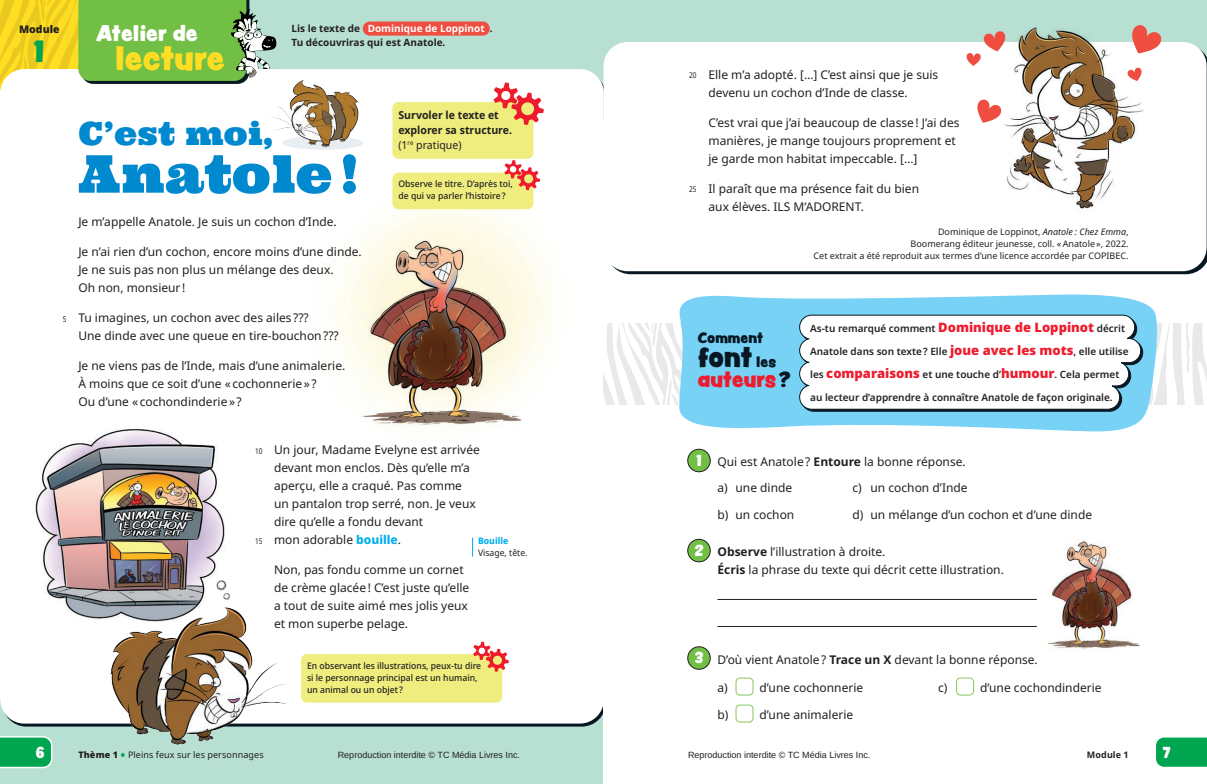
<style>
.page{position:relative;width:1207px;height:784px;background:#fff}
.page>*{position:absolute;margin:0;border:0;box-sizing:border-box;transform-origin:0 0}
.t1{font:52px "Ultra";letter-spacing:.01em;color:#0089cf}
.t2{font:32px "Ultra";letter-spacing:.01em;color:#0089cf}
.t3{font:30px "Peachy Keen JF";color:#fd2}
.t4{font:27px "Peachy Keen JF";color:#00a54f}
.t5{font:25.4px "Peachy Keen JF";color:#071822}
.t6{font:20px "Peachy Keen JF";color:#fff}
.t7{font:19.6px "Peachy Keen JF";color:#ee1b2d}
.t8{font:14px "Peachy Keen JF";color:#fff}
.t9{font:13.3px "Peachy Keen JF";color:#071822}
.t10{font:12px/18px "Noto Sans";color:#231f20}
.t11{font:700 11px/15px "Noto Sans";color:#231f20;scale:.96 1}
.t12{font:900 10.5px "Noto Sans";color:#231f20}
.t13{font:600 10px "Noto Sans";color:#231f20}
.t14{font:700 10px/13.9px "Noto Sans";color:#231f20}
.t15{font:9px/12px "Noto Sans";color:#231f20;text-align:right}
.t16{font:500 9px/12px "Noto Sans";color:#231f20;scale:.96 1}
.t17{font:9px "Arimo";color:#231f20}
.t18{font:9px "Noto Sans";color:#231f20;scale:.96 1}
.t19{font:800 9px "Noto Sans";color:#00aeef;scale:.96 1}
.t20{font:700 9px "Noto Sans";letter-spacing:.01em;color:#231f20}
.t21{font:8px "Noto Sans";color:#231f20;scale:.8 1}
.s1{color:#fff}
.s2{font-weight:400}
.s3{font-weight:800;color:#00aeef}
.s4{font-style:italic}
.s5{font-size:13.3px}
.s6{color:#071822}
.s7{font-weight:900;font-size:13px;color:#ee1b2d}
.s8{font-weight:700}
.s9{font-weight:900}
.s10{font-weight:900;font-size:11px;color:#00a54f}
</style>
<div class="page">
<div style="left:0;top:0;width:603px;height:783px;background:#b7e0d3"></div>
<div style="left:0;top:69px;width:603px;height:654px;background:#fff;border-radius:24px"></div>
<svg style="left:0;top:0;width:277px;height:90px;background:#a1c65a"></svg>
<img style="left:336px;top:150px;width:214px;height:276px">
<svg style="left:0;top:736px;width:52px;height:32px;background:#1daf63"></svg>
<div style="left:392px;top:172px;width:141px;height:37px;background:#eeed7e;border-radius:6px"></div>
<svg style="left:504px;top:160px;width:36px;height:30px"></svg>
<div style="left:301px;top:653px;width:201px;height:49px;background:#eeed7e;border-radius:6px"></div>
<svg style="left:473px;top:641px;width:36px;height:30px"></svg>
<svg style="left:472px;top:537px;width:1px;height:19px"></svg>
<div style="left:392px;top:102px;width:141px;height:57px;background:#eeed7e;border-radius:6px"></div>
<svg style="left:493px;top:82px;width:51px;height:43px"></svg>
<img style="left:241px;top:70px;width:133px;height:96px">
<img style="left:35px;top:429px;width:190px;height:186px">
<img style="left:78px;top:601px;width:217px;height:144px">
<svg style="left:216px;top:580px;width:15px;height:20px"></svg>
<div style="left:363px;top:22px;width:127px;height:14px;background:#ef4d40;border-radius:7px"></div>
<div style="left:604px;top:0;width:602px;height:783px;background:#b7e0d3"></div>
<div style="left:603px;top:120px;width:603px;height:663px;background:#fff"></div>
<svg style="left:1156px;top:737px;width:50px;height:30px"></svg>
<svg style="left:603px;top:24px;width:603px;height:699px"></svg>
<p class="t12" style="left:19px;top:22px;width:42px">Module</p>
<h3 class="t4" style="left:34px;top:30px;width:13px">1</h3>
<h3 class="t6" style="left:96px;top:18px;width:103px">Atelier de</h3>
<h3 class="t3" style="left:115px;top:35px;width:111px">lecture</h3>
<p class="t14" style="left:291px;top:22px;width:203px">Lis le texte de <span class="s1">Dominique de Loppinot</span> .<br>Tu découvriras qui est Anatole.</p>
<p class="t21" style="left:63px;top:313px;width:6px">5</p>
<p class="t11" style="left:398px;top:107px;width:120px">Survoler le texte et explorer sa structure. <span class="s2">(1</span><sup>re</sup> <span class="s2">pratique)</span></p>
<h2 class="t2" style="left:78px;top:112px;width:197px">C’est moi,</h2>
<h1 class="t1" style="left:78px;top:140px;width:282px">Anatole !</h1>
<p class="t10" style="left:78px;top:212px;width:260px">Je m’appelle Anatole. Je suis un cochon d’Inde.</p>
<p class="t10" style="left:78px;top:242px;width:285px">Je n’ai rien d’un cochon, encore moins d’une dinde.<br>Je ne suis pas non plus un mélange des deux.<br>Oh non, monsieur !</p>
<p class="t10" style="left:78px;top:308px;width:262px">Tu imagines, un cochon avec des ailes ???<br>Une dinde avec une queue en tire-bouchon???</p>
<p class="t10" style="left:78px;top:356px;width:268px">Je ne viens pas de l’Inde, mais d’une animalerie.<br>À moins que ce soit d’une «cochonnerie»?<br>Ou d’une «cochondinderie»?</p>
<p class="t10" style="left:274px;top:440px;width:207px">Un jour, Madame Evelyne est arrivée devant mon enclos. Dès qu’elle m’a aperçu, elle a craqué. Pas comme<br>un pantalon trop serré, non. Je veux dire qu’elle a fondu devant<br>mon adorable <span class="s3">bouille</span>.</p>
<p class="t10" style="left:274px;top:560px;width:197px">Non, pas fondu comme un cornet de crème glacée! C’est juste qu’elle a tout de suite aimé mes jolis yeux et mon superbe pelage.</p>
<p class="t16" style="left:398px;top:178px;width:121px">Observe le titre. D’après toi, de qui va parler l’histoire?</p>
<p class="t21" style="left:255px;top:445px;width:11px">10</p>
<p class="t19" style="left:478px;top:534px;width:33px">Bouille</p>
<p class="t18" style="left:478px;top:546px;width:53px">Visage, tête.</p>
<p class="t21" style="left:255px;top:535px;width:11px">15</p>
<p class="t21" style="left:689px;top:69px;width:11px">20</p>
<p class="t21" style="left:689px;top:183px;width:11px">25</p>
<p class="t10" style="left:708px;top:66px;width:231px">Elle m’a adopté. […] C’est ainsi que je suis devenu un cochon d’Inde de classe.</p>
<p class="t10" style="left:708px;top:114px;width:252px">C’est vrai que j’ai beaucoup de classe! J’ai des manières, je mange toujours proprement et je garde mon habitat impeccable. […]</p>
<p class="t10" style="left:708px;top:180px;width:212px">Il paraît que ma présence fait du bien aux élèves. ILS M’ADORENT.</p>
<p class="t15" style="left:813px;top:225px;width:316px">Dominique de Loppinot, <span class="s4">Anatole : Chez Emma</span>,<br>Boomerang éditeur jeunesse, coll. «Anatole», 2022.<br>Cet extrait a été reproduit aux termes d’une licence accordée par COPIBEC.</p>
<p class="t9" style="left:698px;top:327px;width:67px">Comment</p>
<h3 class="t5" style="left:698px;top:337px;width:80px">font <span class="s5">les</span></h3>
<h3 class="t7" style="left:698px;top:364px;width:94px">auteurs<span class="s6">?</span></h3>
<p class="t13" style="left:810px;top:321px;width:317px">As-tu remarqué comment <span class="s7">Dominique de Loppinot</span> décrit</p>
<p class="t13" style="left:810px;top:344px;width:320px">Anatole dans son texte? Elle <span class="s7">joue avec les mots</span>, elle utilise</p>
<p class="t13" style="left:810px;top:367px;width:311px">les <span class="s7">comparaisons</span> et une touche d’<span class="s7">humour</span>. Cela permet</p>
<p class="t13" style="left:810px;top:390px;width:304px">au lecteur d’apprendre à connaître Anatole de façon originale.</p>
<p class="t8" style="left:696px;top:449px;width:7px">1</p>
<p class="t8" style="left:694px;top:539px;width:11px">2</p>
<p class="t10" style="left:717px;top:449px;width:250px;line-height:25.8px">Qui est Anatole? <span class="s8">Entoure</span> la bonne réponse. a) une dinde</p>
<p class="t10" style="left:717px;top:505px;width:78px">b) un cochon</p>
<p class="t10" style="left:852px;top:478px;width:117px">c) un cochon d’Inde</p>
<p class="t10" style="left:852px;top:505px;width:241px">d) un mélange d’un cochon et d’une dinde</p>
<p class="t10" style="left:717px;top:543px;width:288px"><span class="s8">Observe</span> l’illustration à droite.<br><span class="s8">Écris</span> la phrase du texte qui décrit cette illustration.</p>
<p class="t16" style="left:307px;top:659px;width:183px">En observant les illustrations, peux-tu dire si le personnage principal est un humain, un animal ou un objet ?</p>
<p class="t8" style="left:695px;top:647px;width:10px">3</p>
<p class="t10" style="left:717px;top:650px;width:322px">D’où vient Anatole? <span class="s8">Trace un X</span> devant la bonne réponse.</p>
<p class="t10" style="left:717px;top:678px;width:12px">a)</p>
<p class="t10" style="left:759px;top:678px;width:105px">d’une cochonnerie</p>
<p class="t10" style="left:717px;top:705px;width:12px">b)</p>
<p class="t10" style="left:759px;top:705px;width:95px">d’une animalerie</p>
<p class="t10" style="left:938px;top:678px;width:11px">c)</p>
<p class="t10" style="left:980px;top:678px;width:123px">d’une cochondinderie</p>
<p class="t8" style="left:36px;top:741px;width:10px">6</p>
<p class="t15" style="left:78px;top:748px;width:187px"><span class="s9">Thème 1</span> <span class="s10">•</span> Pleins feux sur les personnages</p>
<p class="t17" style="left:338px;top:748px;width:184px">Reproduction interdite © TC Média Livres Inc.</p>
<p class="t17" style="left:688px;top:748px;width:184px">Reproduction interdite © TC Média Livres Inc.</p>
<p class="t8" style="left:1162px;top:741px;width:10px">7</p>
<p class="t20" style="left:1087px;top:748px;width:43px">Module 1</p>
</div>
